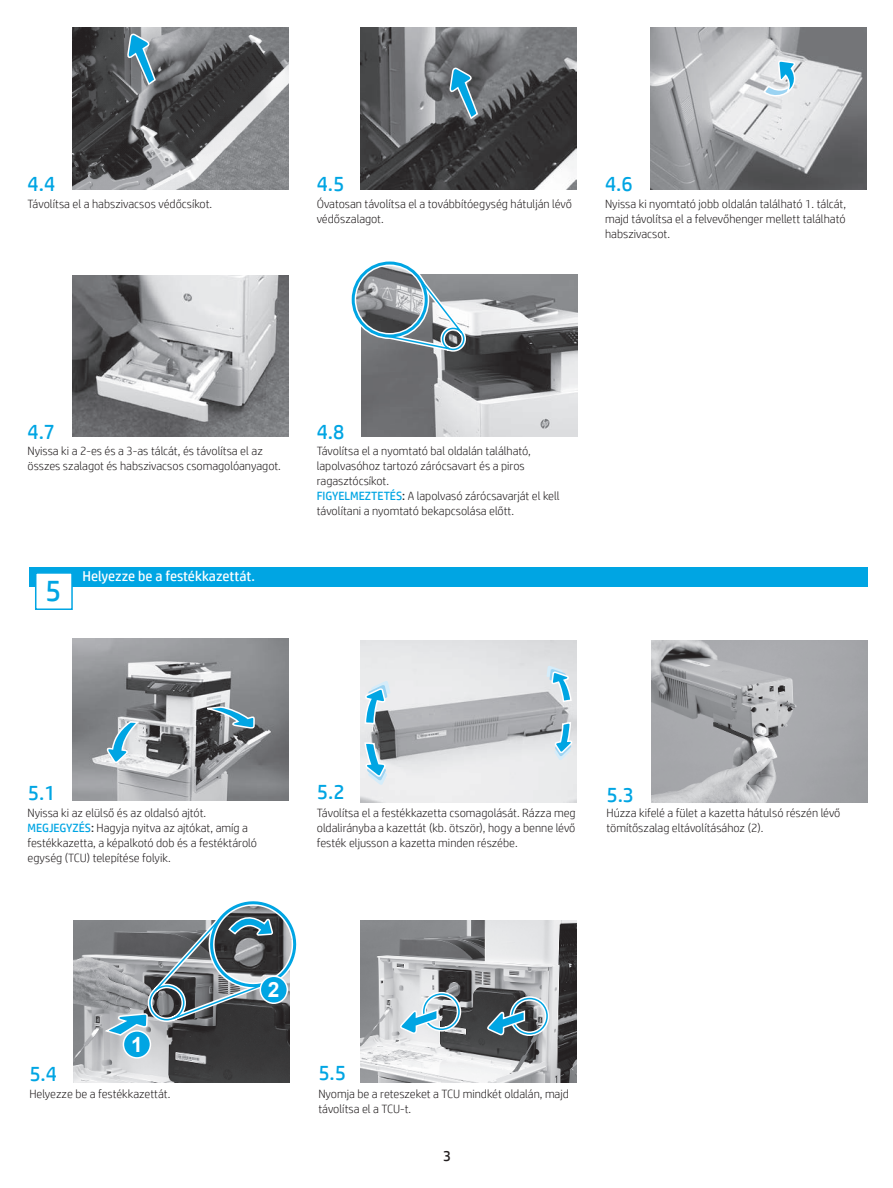
<style>
.page{position:relative;width:893px;height:1188px;background:#fff}
.page>*{position:absolute;margin:0;border:0;box-sizing:border-box;transform-origin:0 0}
.Language_10{font:30px "HP Simplified";color:#00a5e3}
.Language_10-2{font:21px "HP Simplified";color:#00a5e3}
.t1{font:15px "HP Simplified";color:#231f20}
.Language_10-3{font:14.25px "HP Simplified";color:#fff}
.Language_10-4{font:300 12px/15px "HP Simplified";color:#231f20}
.s1{font-weight:400;color:#00a5e3}
.s2{font-weight:400}
</style>
<div class="page">
<img style="left:362px;top:275px;width:215px;height:162px">
<img style="left:353px;top:263px;width:73px;height:73px;border-radius:36px">
<div style="left:350px;top:260px;width:79px;height:79px;border:6px solid #fff;border-radius:50%"></div>
<svg style="left:373px;top:273px;width:99px;height:81px;background:#919ba0"></svg>
<div style="left:352px;top:261px;width:76px;height:77px;border:3px solid #00a5e3;border-radius:50%"></div>
<img style="left:73px;top:275px;width:216px;height:162px">
<img style="left:73px;top:28px;width:216px;height:161px">
<svg style="left:127px;top:34px;width:30px;height:52px;background:#6c9caf"></svg>
<img style="left:361px;top:28px;width:216px;height:161px">
<svg style="left:449px;top:68px;width:30px;height:52px;background:#5c8b9e"></svg>
<img style="left:650px;top:28px;width:216px;height:161px">
<svg style="left:762px;top:61px;width:39px;height:39px;background:#bfdbe7"></svg>
<img style="left:361px;top:921px;width:216px;height:162px">
<svg style="left:398px;top:990px;width:154px;height:48px;background:#7e939c"></svg>
<img style="left:74px;top:921px;width:29px;height:162px">
<img style="left:361px;top:640px;width:216px;height:162px">
<svg style="left:363px;top:741px;width:24px;height:44px"></svg>
<svg style="left:363px;top:681px;width:28px;height:44px"></svg>
<svg style="left:553px;top:721px;width:19px;height:39px"></svg>
<svg style="left:546px;top:665px;width:27px;height:38px"></svg>
<img style="left:72px;top:639px;width:216px;height:162px">
<svg style="left:105px;top:720px;width:35px;height:43px;background:#9bc1d0"></svg>
<svg style="left:198px;top:706px;width:58px;height:23px"></svg>
<img style="left:651px;top:640px;width:216px;height:162px">
<div style="left:29px;top:567px;width:838px;height:19px;background:#00a5e3"></div>
<div style="left:35px;top:572px;width:38px;height:38px;background:#fff;border:2px solid #00a5e3"></div>
<svg style="left:103px;top:901px;width:194px;height:182px;background:#7a888e"></svg>
<p class="Language_10-2" style="left:28px;top:170px;width:29px">4.4</p>
<p class="Language_10-2" style="left:317px;top:170px;width:29px">4.5</p>
<p class="Language_10-2" style="left:605px;top:170px;width:29px">4.6</p>
<p class="Language_10-4" style="left:28px;top:196px;width:186px">Távolítsa el a habszivacsos védőcsíkot.</p>
<p class="Language_10-4" style="left:317px;top:196px;width:257px">Óvatosan távolítsa el a továbbítóegység hátulján lévő védőszalagot.</p>
<p class="Language_10-4" style="left:605px;top:196px;width:243px;text-align:justify">Nyissa ki nyomtató jobb oldalán található 1. tálcát, majd távolítsa el a felvevőhenger mellett található habszivacsot.</p>
<p class="Language_10-2" style="left:27px;top:418px;width:29px">4.7</p>
<p class="Language_10-2" style="left:317px;top:418px;width:29px">4.8</p>
<p class="Language_10-4" style="left:28px;top:443px;width:255px">Nyissa ki a 2-es és a 3-as tálcát, és távolítsa el az összes szalagot és habszivacsos csomagolóanyagot.</p>
<p class="Language_10-4" style="left:317px;top:443px;width:216px">Távolítsa el a nyomtató bal oldalán található, lapolvasóhoz tartozó zárócsavart és a piros ragasztócsíkot.</p>
<p class="Language_10-4" style="left:317px;top:488px;width:244px"><span class="s1">FIGYELMEZTETÉS</span><span class="s2">:</span> A lapolvasó zárócsavarját el kell távolítani a nyomtató bekapcsolása előtt.</p>
<p class="Language_10" style="left:45px;top:571px;width:18px">5</p>
<p class="Language_10-3" style="left:82px;top:567px;width:174px">Helyezze be a festékkazettát.</p>
<p class="Language_10-2" style="left:28px;top:779px;width:29px">5.1</p>
<p class="Language_10-2" style="left:317px;top:778px;width:29px">5.2</p>
<p class="Language_10-2" style="left:606px;top:781px;width:29px">5.3</p>
<p class="Language_10-4" style="left:28px;top:805px;width:180px">Nyissa ki az elülső és az oldalsó ajtót.</p>
<p class="Language_10-4" style="left:28px;top:820px;width:231px"><span class="s1">MEGJEGYZÉS</span><span class="s2">:</span> Hagyja nyitva az ajtókat, amíg a festékkazetta, a képalkotó dob és a festéktároló egység (TCU) telepítése folyik.</p>
<p class="Language_10-4" style="left:317px;top:805px;width:260px;text-align:justify">Távolítsa el a festékkazetta csomagolását. Rázza meg oldalirányba a kazettát (kb. ötször), hogy a benne lévő festék eljusson a kazetta minden részébe.</p>
<p class="Language_10-4" style="left:606px;top:805px;width:236px">Húzza kifelé a fület a kazetta hátulsó részén lévő tömítőszalag eltávolításához (2).</p>
<p class="Language_10-2" style="left:29px;top:1060px;width:29px">5.4</p>
<p class="Language_10-2" style="left:318px;top:1059px;width:29px">5.5</p>
<p class="Language_10-4" style="left:29px;top:1086px;width:143px">Helyezze be a festékkazettát.</p>
<p class="Language_10-4" style="left:318px;top:1086px;width:252px">Nyomja be a reteszeket a TCU mindkét oldalán, majd távolítsa el a TCU-t.</p>
<p class="t1" style="left:443px;top:1146px;width:10px">3</p>
</div>
